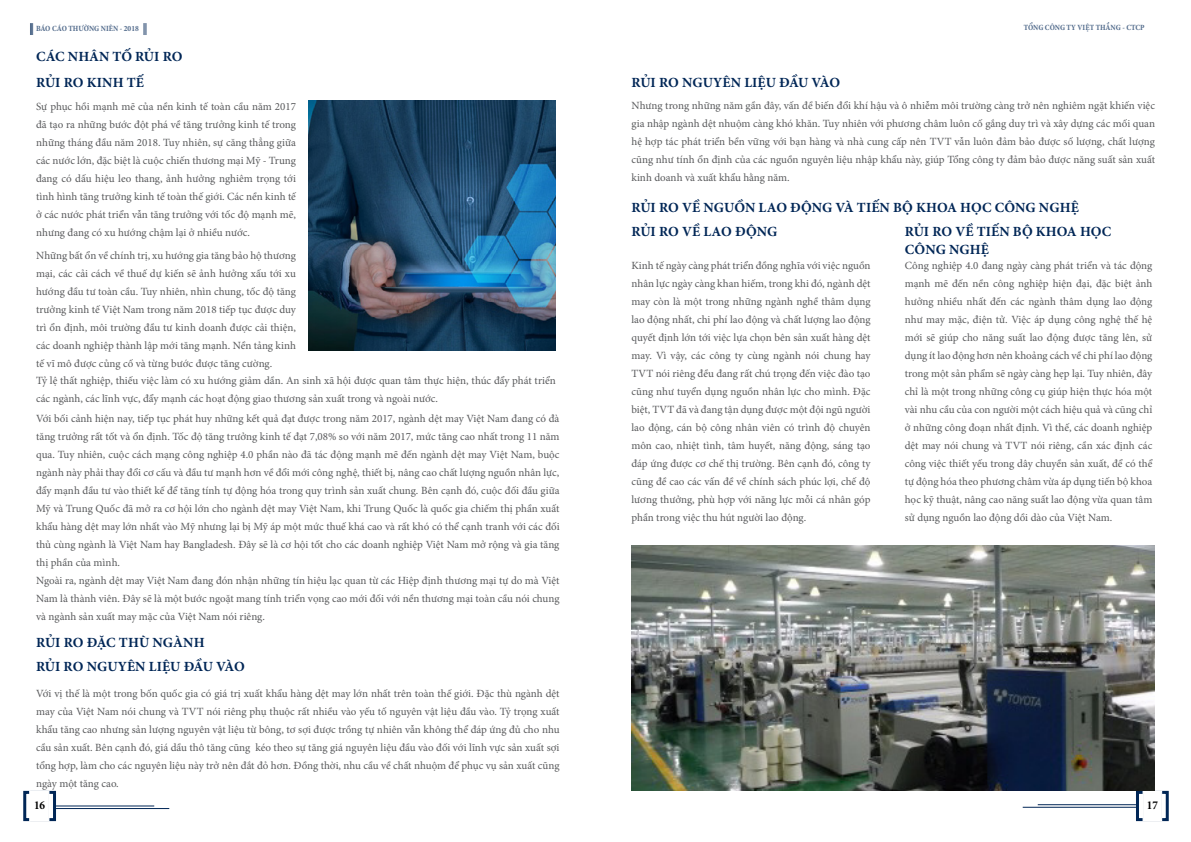
<style>
.page{position:relative;width:1191px;height:842px;background:#fff}
.page>*{position:absolute;margin:0;border:0;box-sizing:border-box;transform-origin:0 0}
.t1{font:700 14px/24.1px "Minion Pro";letter-spacing:.005em;color:#002656}
.t2{font:700 condensed 12px "Minion Pro";color:#000}
.t3{font:11px/18px "Minion Pro";color:#58595b;text-align:justify}
.t4{font:700 condensed 8px "Minion Pro";color:#002656}
</style>
<div class="page">
<div style="left:23px;top:791px;width:26px;height:30px;border:3px solid #002656"></div>
<div style="left:30px;top:791px;width:26px;height:30px;border:3px solid #002656"></div>
<div style="left:29px;top:790px;width:20px;height:31px;background:#fff;border:1px solid #fff"></div>
<div style="left:1136px;top:791px;width:25px;height:30px;border:3px solid #002656"></div>
<div style="left:1143px;top:791px;width:25px;height:30px;border:3px solid #002656"></div>
<div style="left:1142px;top:790px;width:20px;height:31px;background:#fff;border:1px solid #fff"></div>
<hr style="left:56px;top:805px;width:98px;height:1px;background:#002656">
<hr style="left:56px;top:808px;width:113px;height:1px;background:#002656">
<hr style="left:1037px;top:804px;width:99px;height:1px;background:#002656">
<hr style="left:1022px;top:807px;width:114px;height:1px;background:#002656">
<img style="left:308px;top:101px;width:248px;height:249px">
<img style="left:631px;top:546px;width:524px;height:244px">
<p class="t4" style="left:36px;top:23px;width:104px">BÁO CÁO THƯỜNG NIÊN - 2018</p>
<p class="t4" style="left:1023px;top:22px;width:122px">TỔNG CÔNG TY VIỆT THẮNG - CTCP</p>
<p class="t1" style="left:36px;top:45px;width:148px">CÁC NHÂN TỐ RỦI RO</p>
<p class="t1" style="left:36px;top:70px;width:109px">RỦI RO KINH TẾ</p>
<p class="t3" style="left:36px;top:98px;width:261px">Sự phục hồi mạnh mẽ của nền kinh tế toàn cầu năm 2017 đã tạo ra những bước đột phá về tăng trưởng kinh tế trong những tháng đầu năm 2018. Tuy nhiên, sự căng thẳng giữa các nước lớn, đặc biệt là cuộc chiến thương mại Mỹ - Trung đang có dấu hiệu leo thang, ảnh hưởng nghiêm trọng tới tình hình tăng trưởng kinh tế toàn thế giới. Các nền kinh tế ở các nước phát triển vẫn tăng trưởng với tốc độ mạnh mẽ, nhưng đang có xu hướng chậm lại ở nhiều nước.</p>
<p class="t3" style="left:36px;top:247px;width:261px">Những bất ổn về chính trị, xu hướng gia tăng bảo hộ thương mại, các cải cách về thuế dự kiến sẽ ảnh hưởng xấu tới xu hướng đầu tư toàn cầu. Tuy nhiên, nhìn chung, tốc độ tăng trưởng kinh tế Việt Nam trong năm 2018 tiếp tục được duy trì ổn định, môi trường đầu tư kinh doanh được cải thiện, các doanh nghiệp thành lập mới tăng mạnh. Nền tảng kinh tế vĩ mô được củng cố và từng bước được tăng cường.</p>
<p class="t3" style="left:36px;top:371px;width:521px">Tỷ lệ thất nghiệp, thiếu việc làm có xu hướng giảm dần. An sinh xã hội được quan tâm thực hiện, thúc đẩy phát triển các ngành, các lĩnh vực, đẩy mạnh các hoạt động giao thương sản xuất trong và ngoài nước.</p>
<p class="t3" style="left:36px;top:410px;width:525px;text-align:left">Với bối cảnh hiện nay, tiếp tục phát huy những kết quả đạt được trong năm 2017, ngành dệt may Việt Nam đang có đà tăng trưởng rất tốt và ổn định. Tốc độ tăng trưởng kinh tế đạt 7,08% so với năm 2017, mức tăng cao nhất trong 11 năm qua. Tuy nhiên, cuộc cách mạng công nghiệp 4.0 phần nào đã tác động mạnh mẽ đến ngành dệt may Việt Nam, buộc ngành này phải thay đổi cơ cấu và đầu tư mạnh hơn về đổi mới công nghệ, thiết bị, nâng cao chất lượng nguồn nhân lực, đẩy mạnh đầu tư vào thiết kế để tăng tính tự động hóa trong quy trình sản xuất chung. Bên cạnh đó, cuộc đối đầu giữa Mỹ và Trung Quốc đã mở ra cơ hội lớn cho ngành dệt may Việt Nam, khi Trung Quốc là quốc gia chiếm thị phần xuất khẩu hàng dệt may lớn nhất vào Mỹ nhưng lại bị Mỹ áp một mức thuế khá cao và rất khó có thể cạnh tranh với các đối thủ cùng ngành là Việt Nam hay Bangladesh. Đây sẽ là cơ hội tốt cho các doanh nghiệp Việt Nam mở rộng và gia tăng thị phần của mình.<br>Ngoài ra, ngành dệt may Việt Nam đang đón nhận những tín hiệu lạc quan từ các Hiệp định thương mại tự do mà Việt Nam là thành viên. Đây sẽ là một bước ngoặt mang tính triển vọng cao mới đối với nền thương mại toàn cầu nói chung và ngành sản xuất may mặc của Việt Nam nói riêng.</p>
<p class="t1" style="left:36px;top:630px;width:170px">RỦI RO ĐẶC THÙ NGÀNH</p>
<p class="t1" style="left:36px;top:654px;width:210px">RỦI RO NGUYÊN LIỆU ĐẦU VÀO</p>
<p class="t3" style="left:36px;top:684px;width:525px">Với vị thế là một trong bốn quốc gia có giá trị xuất khẩu hàng dệt may lớn nhất trên toàn thế giới. Đặc thù ngành dệt may của Việt Nam nói chung và TVT nói riêng phụ thuộc rất nhiều vào yếu tố nguyên vật liệu đầu vào. Tỷ trọng xuất khẩu tăng cao nhưng sản lượng nguyên vật liệu từ bông, tơ sợi được trồng tự nhiên vẫn không thể đáp ứng đủ cho nhu cầu sản xuất. Bên cạnh đó, giá dầu thô tăng cũng kéo theo sự tăng giá nguyên liệu đầu vào đối với lĩnh vực sản xuất sợi tổng hợp, làm cho các nguyên liệu này trở nên đắt đỏ hơn. Đồng thời, nhu cầu về chất nhuộm để phục vụ sản xuất cũng ngày một tăng cao.</p>
<p class="t1" style="left:631px;top:70px;width:210px">RỦI RO NGUYÊN LIỆU ĐẦU VÀO</p>
<p class="t3" style="left:631px;top:96px;width:525px">Nhưng trong những năm gần đây, vấn đề biến đổi khí hậu và ô nhiễm môi trường càng trở nên nghiêm ngặt khiến việc gia nhập ngành dệt nhuộm càng khó khăn. Tuy nhiên với phương châm luôn cố gắng duy trì và xây dựng các mối quan hệ hợp tác phát triển bền vững với bạn hàng và nhà cung cấp nên TVT vẫn luôn đảm bảo được số lượng, chất lượng cũng như tính ổn định của các nguồn nguyên liệu nhập khẩu này, giúp Tổng công ty đảm bảo được năng suất sản xuất kinh doanh và xuất khẩu hằng năm.</p>
<p class="t1" style="left:631px;top:195px;width:449px">RỦI RO VỀ NGUỒN LAO ĐỘNG VÀ TIẾN BỘ KHOA HỌC CÔNG NGHỆ<br>RỦI RO VỀ LAO ĐỘNG</p>
<p class="t3" style="left:631px;top:256px;width:241px">Kinh tế ngày càng phát triển đồng nghĩa với việc nguồn nhân lực ngày càng khan hiếm, trong khi đó, ngành dệt may còn là một trong những ngành nghề thâm dụng lao động nhất, chi phí lao động và chất lượng lao động quyết định lớn tới việc lựa chọn bên sản xuất hàng dệt may. Vì vậy, các công ty cùng ngành nói chung hay TVT nói riêng đều đang rất chú trọng đến việc đào tạo cũng như tuyển dụng nguồn nhân lực cho mình. Đặc biệt, TVT đã và đang tận dụng được một đội ngũ người lao động, cán bộ công nhân viên có trình độ chuyên môn cao, nhiệt tình, tâm huyết, năng động, sáng tạo đáp ứng được cơ chế thị trường. Bên cạnh đó, công ty cũng đề cao các vấn đề về chính sách phúc lợi, chế độ lương thưởng, phù hợp với năng lực mỗi cá nhân góp phần trong việc thu hút người lao động.</p>
<p class="t3" style="left:904px;top:256px;width:249px">Công nghiệp 4.0 đang ngày càng phát triển và tác động mạnh mẽ đến nền công nghiệp hiện đại, đặc biệt ảnh hưởng nhiều nhất đến các ngành thâm dụng lao động như may mặc, điện tử. Việc áp dụng công nghệ thế hệ mới sẽ giúp cho năng suất lao động được tăng lên, sử dụng ít lao động hơn nên khoảng cách về chi phí lao động trong một sản phẩm sẽ ngày càng hẹp lại. Tuy nhiên, đây chỉ là một trong những công cụ giúp hiện thực hóa một vài nhu cầu của con người một cách hiệu quả và cũng chỉ ở những công đoạn nhất định. Vì thế, các doanh nghiệp dệt may nói chung và TVT nói riêng, cần xác định các công việc thiết yếu trong dây chuyền sản xuất, để có thể tự động hóa theo phương châm vừa áp dụng tiến bộ khoa học kỹ thuật, nâng cao năng suất lao động vừa quan tâm sử dụng nguồn lao động dồi dào của Việt Nam.</p>
<p class="t1" style="left:905px;top:222px;width:208px;line-height:18px">RỦI RO VỀ TIẾN BỘ KHOA HỌC<br>CÔNG NGHỆ</p>
<p class="t2" style="left:34px;top:797px;width:13px">16</p>
<p class="t2" style="left:1146px;top:797px;width:13px">17</p>
</div>
